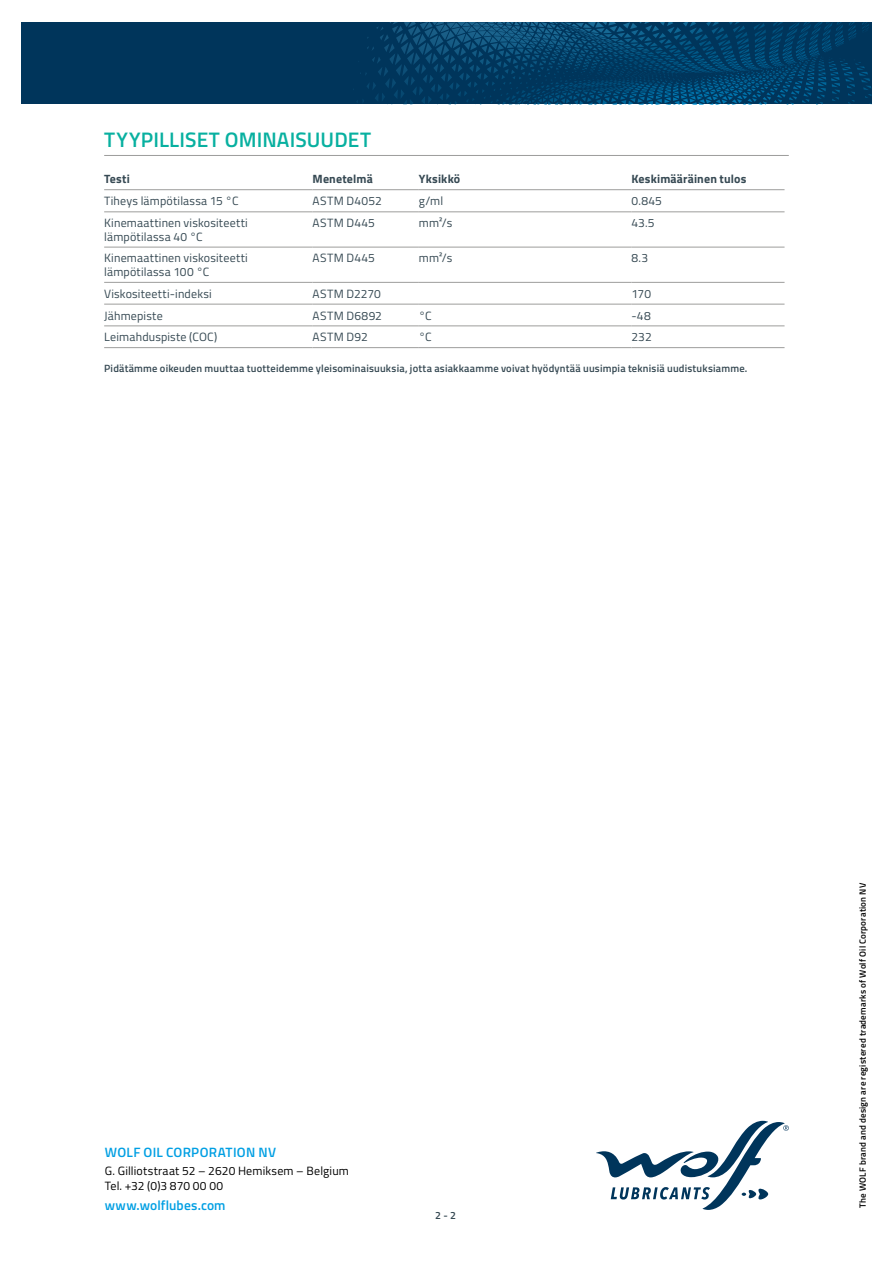
<style>
.page{position:relative;width:893px;height:1263px;background:#fff}
.page>*{position:absolute;margin:0;border:0;box-sizing:border-box;transform-origin:0 0}
.t1{font:600 21px "Titillium";letter-spacing:.005em;color:#08b0a0}
.t2{font:600 13.5px "Titillium";letter-spacing:.015em;color:#009fe3}
.t3{font:12px/13.5px "Titillium";letter-spacing:.015em;color:#364953}
.t4{font:12px/14.4px "Titillium";letter-spacing:.015em;color:#000}
.t5{font:700 12px "Titillium";letter-spacing:.015em;color:#364953}
.t6{font:600 10.5px "Titillium";letter-spacing:.02em;color:#364953}
.t7{font:600 9px "Titillium";letter-spacing:.025em;color:#000}
</style>
<div class="page">
<svg style="left:596px;top:1121px;width:193px;height:89px"></svg>
<svg style="left:21px;top:22px;width:851px;height:82px;background:#013b62"></svg>
<hr style="left:104px;top:155px;width:685px;height:1px;background:#9d9d9c">
<hr style="left:104px;top:189px;width:209px;height:1px;background:#9d9d9c">
<hr style="left:313px;top:189px;width:106px;height:1px;background:#9d9d9c">
<hr style="left:419px;top:189px;width:212px;height:1px;background:#9d9d9c">
<hr style="left:631px;top:189px;width:153px;height:1px;background:#9d9d9c">
<hr style="left:104px;top:211px;width:209px;height:1px;background:#9d9d9c">
<hr style="left:313px;top:211px;width:106px;height:1px;background:#9d9d9c">
<hr style="left:419px;top:211px;width:212px;height:1px;background:#9d9d9c">
<hr style="left:631px;top:211px;width:153px;height:1px;background:#9d9d9c">
<hr style="left:104px;top:247px;width:209px;height:1px;background:#9d9d9c">
<hr style="left:313px;top:247px;width:106px;height:1px;background:#9d9d9c">
<hr style="left:419px;top:247px;width:212px;height:1px;background:#9d9d9c">
<hr style="left:631px;top:247px;width:153px;height:1px;background:#9d9d9c">
<hr style="left:104px;top:282px;width:209px;height:1px;background:#9d9d9c">
<hr style="left:313px;top:282px;width:106px;height:1px;background:#9d9d9c">
<hr style="left:419px;top:282px;width:212px;height:1px;background:#9d9d9c">
<hr style="left:631px;top:282px;width:153px;height:1px;background:#9d9d9c">
<hr style="left:104px;top:304px;width:209px;height:1px;background:#9d9d9c">
<hr style="left:313px;top:304px;width:106px;height:1px;background:#9d9d9c">
<hr style="left:419px;top:304px;width:212px;height:1px;background:#9d9d9c">
<hr style="left:631px;top:304px;width:153px;height:1px;background:#9d9d9c">
<hr style="left:104px;top:325px;width:209px;height:1px;background:#9d9d9c">
<hr style="left:313px;top:325px;width:106px;height:1px;background:#9d9d9c">
<hr style="left:419px;top:325px;width:212px;height:1px;background:#9d9d9c">
<hr style="left:631px;top:325px;width:153px;height:1px;background:#9d9d9c">
<hr style="left:104px;top:347px;width:209px;height:1px;background:#9d9d9c">
<hr style="left:313px;top:347px;width:106px;height:1px;background:#9d9d9c">
<hr style="left:419px;top:347px;width:212px;height:1px;background:#9d9d9c">
<hr style="left:631px;top:347px;width:153px;height:1px;background:#9d9d9c">
<h1 class="t1" style="left:104px;top:124px;width:268px">TYYPILLISET OMINAISUUDET</h1>
<p class="t5" style="left:104px;top:170px;width:27px">Testi</p>
<p class="t5" style="left:313px;top:170px;width:62px">Menetelmä</p>
<p class="t5" style="left:419px;top:170px;width:43px">Yksikkö</p>
<p class="t5" style="left:631px;top:170px;width:116px">Keskimääräinen tulos</p>
<p class="t3" style="left:104px;top:194px;width:136px">Tiheys lämpötilassa 15 °C</p>
<p class="t3" style="left:313px;top:194px;width:71px">ASTM D4052</p>
<p class="t3" style="left:419px;top:194px;width:26px">g/ml</p>
<p class="t3" style="left:631px;top:194px;width:32px">0.845</p>
<p class="t3" style="left:104px;top:216px;width:145px">Kinemaattinen viskositeetti lämpötilassa 40 °C</p>
<p class="t3" style="left:313px;top:216px;width:64px">ASTM D445</p>
<p class="t3" style="left:419px;top:216px;width:35px">mm²/s</p>
<p class="t3" style="left:631px;top:216px;width:25px">43.5</p>
<p class="t3" style="left:104px;top:251px;width:145px">Kinemaattinen viskositeetti lämpötilassa 100 °C</p>
<p class="t3" style="left:313px;top:251px;width:64px">ASTM D445</p>
<p class="t3" style="left:419px;top:251px;width:35px">mm²/s</p>
<p class="t3" style="left:631px;top:251px;width:18px">8.3</p>
<p class="t3" style="left:104px;top:286px;width:109px">Viskositeetti-indeksi</p>
<p class="t3" style="left:313px;top:286px;width:70px">ASTM D2270</p>
<p class="t3" style="left:631px;top:286px;width:21px">170</p>
<p class="t3" style="left:104px;top:308px;width:60px">Jähmepiste</p>
<p class="t3" style="left:313px;top:308px;width:71px">ASTM D6892</p>
<p class="t3" style="left:419px;top:308px;width:14px">°C</p>
<p class="t3" style="left:631px;top:308px;width:21px">-48</p>
<p class="t3" style="left:104px;top:330px;width:114px">Leimahduspiste (COC)</p>
<p class="t3" style="left:313px;top:330px;width:57px">ASTM D92</p>
<p class="t3" style="left:419px;top:330px;width:14px">°C</p>
<p class="t3" style="left:631px;top:330px;width:22px">232</p>
<p class="t6" style="left:104px;top:360px;width:645px">Pidätämme oikeuden muuttaa tuotteidemme yleisominaisuuksia, jotta asiakkaamme voivat hyödyntää uusimpia teknisiä uudistuksiamme.</p>
<p class="t2" style="left:105px;top:1142px;width:173px">WOLF OIL CORPORATION NV</p>
<p class="t4" style="left:105px;top:1163px;width:246px">G. Gilliotstraat 52 – 2620 Hemiksem – Belgium<br>Tel. +32 (0)3 870 00 00</p>
<p class="t2" style="left:105px;top:1195px;width:122px">www.wolflubes.com</p>
<p class="t6" style="left:435px;top:1207px;width:22px">2 - 2</p>
<p class="t7" style="left:856px;top:1208px;width:326px;rotate:-90deg">The WOLF brand and design are registered trademarks of Wolf Oil Corporation NV</p>
</div>
